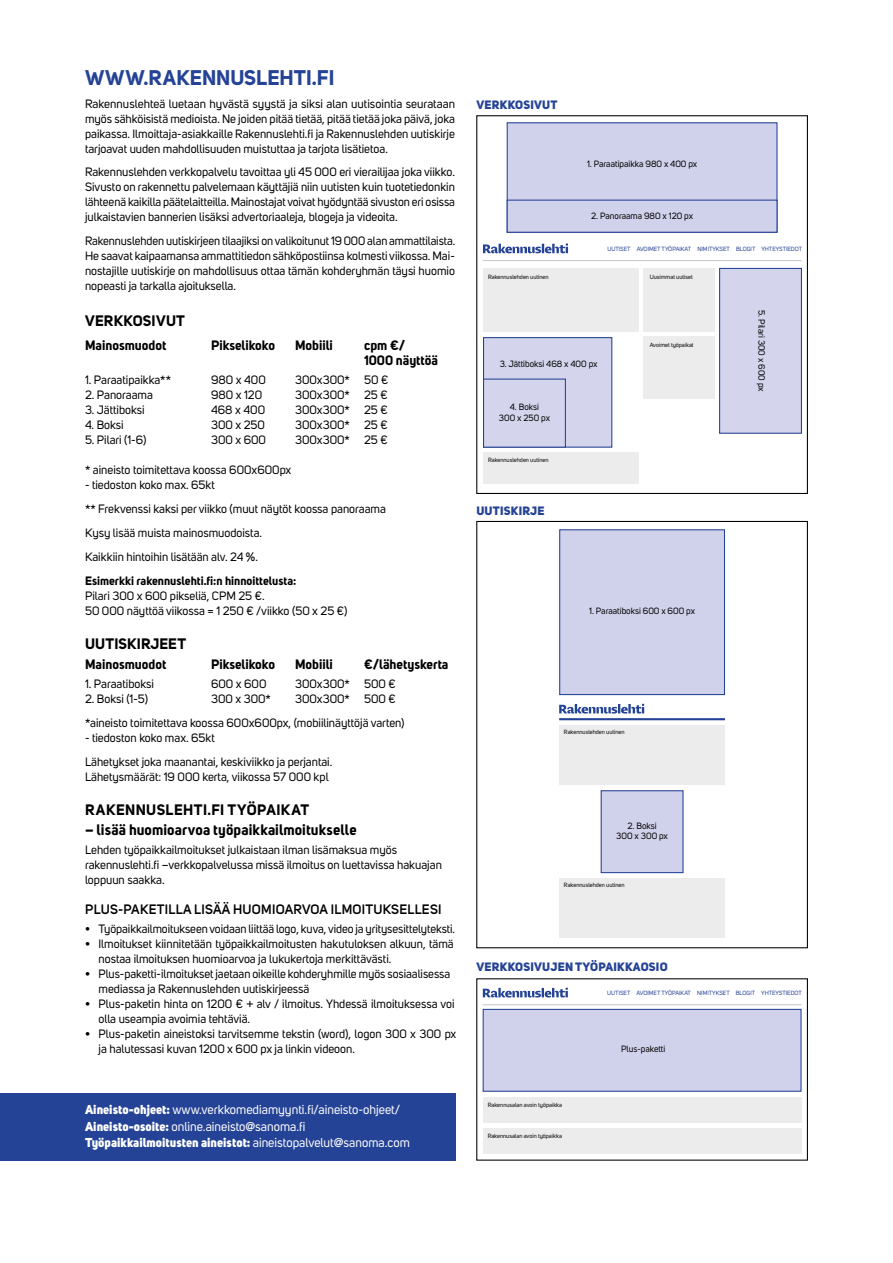
<style>
.page{position:relative;width:893px;height:1263px;background:#fff}
.page>*{position:absolute;margin:0;border:0;box-sizing:border-box;transform-origin:0 0}
.t1{font:700 21px "Uni Sans";letter-spacing:.005em;color:#254396}
.t2{font:700 15px "Uni Sans";letter-spacing:.015em;color:#000}
.t3{font:700 13.5px/15px "Uni Sans";color:#000}
.t4{font:600 13.5px "Uni Sans";letter-spacing:.02em;color:#000}
.t5{font:12.75px/16.5px "Uni Sans";color:#fff}
.t6{font:12px/15px "Uni Sans";color:#000}
.t7{font:800 12px "Uni Sans";letter-spacing:.02em;color:#254396}
.t8{font:700 12px "Uni Sans";color:#000}
.t9{font:9px/10.5px "Uni Sans";color:#000;text-align:center}
.t10{font:6px "Uni Sans";color:#000}
.t11{font:6px "Uni Sans";color:#254396}
.s1{font-weight:800}
</style>
<div class="page">
<div style="left:0;top:1093px;width:455px;height:68px;background:#254396"></div>
<div style="left:476px;top:521px;width:332px;height:427px;border:1px solid #000"></div>
<hr style="left:559px;top:718px;width:166px;height:2px;background:#254396">
<div style="left:476px;top:115px;width:332px;height:379px;border:1px solid #000"></div>
<svg style="left:483px;top:244px;width:85px;height:9px"></svg>
<svg style="left:559px;top:704px;width:85px;height:10px"></svg>
<div style="left:507px;top:122px;width:270px;height:111px;background:#d0d1ea;border:1px solid #254396"></div>
<div style="left:507px;top:200px;width:270px;height:33px;background:#d0d1ea;border:1px solid #254396"></div>
<div style="left:601px;top:790px;width:83px;height:83px;background:#d0d1ea;border:1px solid #254396"></div>
<div style="left:483px;top:1009px;width:318px;height:83px;background:#d0d1ea;border:1px solid #254396"></div>
<div style="left:559px;top:529px;width:166px;height:166px;background:#d0d1ea;border:1px solid #254396"></div>
<div style="left:719px;top:268px;width:83px;height:166px;background:#d4d5ec;border:1px solid #254396"></div>
<div style="left:483px;top:337px;width:129px;height:111px;background:#d4d5ec;border:1px solid #254396"></div>
<div style="left:483px;top:379px;width:83px;height:69px;background:#d4d5ec;border:1px solid #254396"></div>
<div style="left:643px;top:268px;width:71px;height:64px;background:#ececec"></div>
<div style="left:643px;top:336px;width:71px;height:63px;background:#ececec"></div>
<div style="left:483px;top:268px;width:155px;height:64px;background:#ececec"></div>
<div style="left:483px;top:1097px;width:318px;height:26px;background:#ececec"></div>
<div style="left:483px;top:1128px;width:318px;height:26px;background:#ececec"></div>
<div style="left:559px;top:725px;width:166px;height:60px;background:#ececec"></div>
<div style="left:559px;top:878px;width:166px;height:60px;background:#ececec"></div>
<div style="left:483px;top:452px;width:155px;height:32px;background:#ececec"></div>
<hr style="left:483px;top:260px;width:318px;height:1px;background:#c5c6c6">
<svg style="left:483px;top:988px;width:85px;height:9px"></svg>
<hr style="left:483px;top:1004px;width:318px;height:1px;background:#c5c6c6">
<h1 class="t1" style="left:85px;top:65px;width:251px">WWW.RAKENNUSLEHTI.FI</h1>
<p class="t6" style="left:85px;top:96px;width:372px;text-align:justify">Rakennuslehteä luetaan hyvästä syystä ja siksi alan uutisointia seurataan myös sähköisistä medioista. Ne joiden pitää tietää, pitää tietää joka päivä, joka paikassa. Ilmoittaja-asiakkaille Rakennuslehti.fi ja Rakennuslehden uutiskirje tarjoavat uuden mahdollisuuden muistuttaa ja tarjota lisätietoa.</p>
<p class="t6" style="left:85px;top:164px;width:371px;text-align:justify">Rakennuslehden verkkopalvelu tavoittaa yli 45 000 eri vierailijaa joka viikko.<br>Sivusto on rakennettu palvelemaan käyttäjiä niin uutisten kuin tuotetiedonkin lähteenä kaikilla päätelaitteilla. Mainostajat voivat hyödyntää sivuston eri osissa julkaistavien bannerien lisäksi advertoriaaleja, blogeja ja videoita.</p>
<p class="t6" style="left:85px;top:233px;width:372px;text-align:justify">Rakennuslehden uutiskirjeen tilaajiksi on valikoitunut 19 000 alan ammattilaista.<br>He saavat kaipaamansa ammattitiedon sähköpostiinsa kolmesti viikossa. Mai&shy;nostajille uutiskirje on mahdollisuus ottaa tämän kohderyhmän täysi huomio nopeasti ja tarkalla ajoituksella.</p>
<p class="t2" style="left:85px;top:311px;width:101px">VERKKOSIVUT</p>
<p class="t3" style="left:85px;top:337px;width:83px">Mainosmuodot</p>
<p class="t3" style="left:211px;top:337px;width:65px">Pikselikoko</p>
<p class="t3" style="left:295px;top:337px;width:39px">Mobiili</p>
<p class="t3" style="left:364px;top:337px;width:76px">cpm €/<br>1000 näyttöä</p>
<p class="t6" style="left:85px;top:372px;width:87px">1. Paraatipaikka**</p>
<p class="t6" style="left:211px;top:372px;width:56px">980 x 400</p>
<p class="t6" style="left:295px;top:372px;width:95px">300x300* 50 €</p>
<p class="t6" style="left:85px;top:387px;width:69px">2. Panoraama</p>
<p class="t6" style="left:211px;top:387px;width:53px">980 x 120</p>
<p class="t6" style="left:295px;top:387px;width:94px">300x300* 25 €</p>
<p class="t6" style="left:85px;top:402px;width:61px">3. Jättiboksi</p>
<p class="t6" style="left:211px;top:402px;width:56px">468 x 400</p>
<p class="t6" style="left:295px;top:402px;width:94px">300x300* 25 €</p>
<p class="t6" style="left:85px;top:417px;width:40px">4. Boksi</p>
<p class="t6" style="left:211px;top:417px;width:55px">300 x 250</p>
<p class="t6" style="left:295px;top:417px;width:94px">300x300* 25 €</p>
<p class="t6" style="left:85px;top:432px;width:63px">5. Pilari (1-6)</p>
<p class="t6" style="left:211px;top:432px;width:57px">300 x 600</p>
<p class="t6" style="left:295px;top:432px;width:94px">300x300* 25 €</p>
<p class="t6" style="left:85px;top:462px;width:208px">* aineisto toimitettava koossa 600x600px</p>
<p class="t6" style="left:85px;top:473px;width:302px;line-height:24px">- tiedoston koko max. 65kt<br>** Frekvenssi kaksi per viikko (muut näytöt koossa panoraama Kysy lisää muista mainosmuodoista.<br>Kaikkiin hintoihin lisätään alv. 24 %.</p>
<p class="t8" style="left:85px;top:573px;width:213px">Esimerkki rakennuslehti.fi:n hinnoittelusta:</p>
<p class="t6" style="left:85px;top:588px;width:264px">Pilari 300 x 600 pikseliä, CPM 25 €.<br>50 000 näyttöä viikossa = 1 250 € /viikko (50 x 25 €)</p>
<p class="t2" style="left:85px;top:635px;width:103px">UUTISKIRJEET</p>
<p class="t3" style="left:85px;top:656px;width:83px">Mainosmuodot</p>
<p class="t3" style="left:211px;top:656px;width:65px">Pikselikoko</p>
<p class="t3" style="left:295px;top:656px;width:39px">Mobiili</p>
<p class="t3" style="left:364px;top:656px;width:86px">€/lähetyskerta</p>
<p class="t6" style="left:85px;top:676px;width:70px">1. Paraatiboksi</p>
<p class="t6" style="left:211px;top:676px;width:57px">600 x 600</p>
<p class="t6" style="left:295px;top:676px;width:102px">300x300* 500 €</p>
<p class="t6" style="left:85px;top:691px;width:65px">2. Boksi (1-5)</p>
<p class="t6" style="left:211px;top:691px;width:61px">300 x 300*</p>
<p class="t6" style="left:85px;top:687px;width:321px;line-height:24px;text-indent:210px">300x300* 500 € *aineisto toimitettava koossa 600x600px, (mobiilinäyttöjä varten)</p>
<p class="t6" style="left:85px;top:726px;width:249px;line-height:24px">- tiedoston koko max. 65kt<br>Lähetykset joka maanantai, keskiviikko ja perjantai.</p>
<p class="t6" style="left:85px;top:769px;width:245px">Lähetysmäärät: 19 000 kerta, viikossa 57 000 kpl</p>
<p class="t2" style="left:85px;top:801px;width:226px">RAKENNUSLEHTI.FI TYÖPAIKAT</p>
<p class="t2" style="left:85px;top:820px;width:273px">– lisää huomioarvoa työpaikkailmoitukselle</p>
<p class="t6" style="left:85px;top:843px;width:358px">Lehden työpaikkailmoitukset julkaistaan ilman lisämaksua myös rakennuslehti.fi –verkkopalvelussa missä ilmoitus on luettavissa hakuajan loppuun saakka.</p>
<p class="t4" style="left:85px;top:899px;width:358px">PLUS-PAKETILLA LISÄÄ HUOMIOARVOA ILMOITUKSELLESI</p>
<p class="t6" style="left:85px;top:922px;width:372px">• Työpaikkailmoitukseen voidaan liittää logo, kuva, video ja yritysesittelyteksti.</p>
<p class="t6" style="left:99px;top:937px;width:357px;text-indent:-14px">• Ilmoitukset kiinnitetään työpaikkailmoitusten hakutuloksen alkuun, tämä nostaa ilmoituksen huomioarvoa ja lukukertoja merkittävästi.</p>
<p class="t6" style="left:99px;top:967px;width:353px;text-indent:-14px">• Plus-paketti-ilmoitukset jaetaan oikeille kohderyhmille myös sosiaalisessa mediassa ja Rakennuslehden uutiskirjeessä</p>
<p class="t6" style="left:99px;top:997px;width:358px;text-indent:-14px">• Plus-paketin hinta on 1200 € + alv / ilmoitus. Yhdessä ilmoituksessa voi olla useampia avoimia tehtäviä.</p>
<p class="t6" style="left:99px;top:1027px;width:359px;text-indent:-14px">• Plus-paketin aineistoksi tarvitsemme tekstin (word), logon 300 x 300 px ja halutessasi kuvan 1200 x 600 px ja linkin videoon.</p>
<p class="t5" style="left:85px;top:1102px;width:326px"><span class="s1">Aineisto-ohjeet:</span> www.verkkomediamyynti.fi/aineisto-ohjeet/<br><span class="s1">Aineisto-osoite:</span> online.aineisto@sanoma.fi<br><span class="s1">Työpaikkailmoitusten aineistot:</span> aineistopalvelut@sanoma.com</p>
<p class="t7" style="left:476px;top:97px;width:83px">VERKKOSIVUT</p>
<p class="t10" style="left:488px;top:273px;width:62px">Rakennuslehden uutinen</p>
<p class="t9" style="left:587px;top:159px;width:112px">1. Paraatipaikka 980 x 400 px</p>
<p class="t9" style="left:591px;top:211px;width:103px">2. Panoraama 980 x 120 px</p>
<p class="t11" style="left:607px;top:245px;width:196px">UUTISET AVOIMET TYÖPAIKAT NIMITYKSET BLOGIT YHTEYSTIEDOT</p>
<p class="t10" style="left:650px;top:273px;width:44px">Uusimmat uutiset</p>
<p class="t9" style="left:500px;top:358px;width:99px">3. Jättiboksi 468 x 400 px</p>
<p class="t9" style="left:499px;top:402px;width:53px">4. Boksi<br>300 x 250 px</p>
<p class="t10" style="left:488px;top:457px;width:62px">Rakennuslehden uutinen</p>
<p class="t7" style="left:476px;top:503px;width:70px">UUTISKIRJE</p>
<p class="t10" style="left:650px;top:342px;width:45px">Avoimet työpaikat</p>
<p class="t9" style="left:589px;top:606px;width:107px">1. Paraatiboksi 600 x 600 px</p>
<p class="t10" style="left:564px;top:729px;width:62px">Rakennuslehden uutinen</p>
<p class="t9" style="left:616px;top:820px;width:53px">2. Boksi<br>300 x 300 px</p>
<p class="t10" style="left:564px;top:881px;width:62px">Rakennuslehden uutinen</p>
<p class="t9" style="left:767px;top:310px;width:83px;rotate:90deg">5. Pilari 300 x 600 px</p>
<p class="t7" style="left:476px;top:959px;width:193px">VERKKOSIVUJEN TYÖPAIKKAOSIO</p>
<p class="t11" style="left:607px;top:989px;width:196px">UUTISET AVOIMET TYÖPAIKAT NIMITYKSET BLOGIT YHTEYSTIEDOT</p>
<p class="t10" style="left:488px;top:1101px;width:76px">Rakennusalan avoin työpaikka</p>
<p class="t10" style="left:488px;top:1133px;width:76px">Rakennusalan avoin työpaikka</p>
<p class="t9" style="left:621px;top:1044px;width:46px">Plus-paketti</p>
</div>
